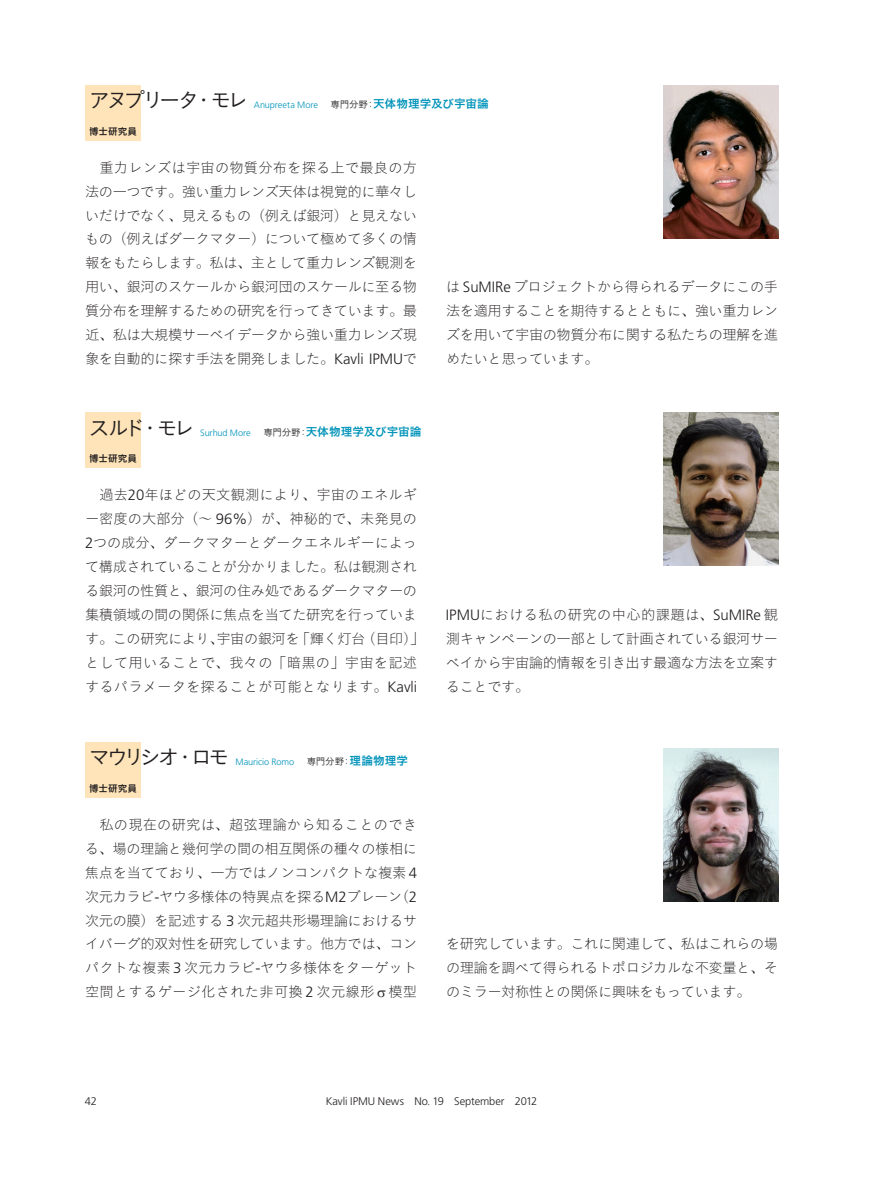
<style>
.page{position:relative;width:893px;height:1191px;background:#fff}
.page>*{position:absolute;margin:0;border:0;box-sizing:border-box;transform-origin:0 0}
.t1{font:21.3px "Koburina Go Std W3";letter-spacing:-.17em;color:#231f20}
.t2{font:14.4px/23.9px "Koburina Go Std W1";letter-spacing:-.035em;color:#231f20;text-align:justify}
.t3{font:11.7px "Koburina Go Std W6";letter-spacing:-.005em;color:#0093ba}
.t4{font:300 11.1px "Frutiger LT Std";letter-spacing:-.01em;color:#231f20}
.t5{font:9.6px "Koburina Go Std W6";color:#231f20}
.t6{font:300 9.15px "Frutiger LT Std";letter-spacing:-.005em;color:#0093ba}
.s1{font-family:"Ryumin Pro";font-weight:300}
.s2{font-family:"Koburina Go Std W3";font-size:9.6px;color:#231f20}
.s3{font-family:"Ryumin Pro";font-weight:300;font-size:9.6px;color:#231f20}
.s4{font-family:"Frutiger LT Std";font-weight:300;font-size:14.85px}
.s5{font-family:"Ryumin Pro";font-size:10.65px}
</style>
<div class="page">
<img style="left:663px;top:748px;width:115px;height:153px">
<img style="left:663px;top:85px;width:115px;height:153px">
<img style="left:663px;top:412px;width:115px;height:154px">
<div style="left:85px;top:412px;width:55px;height:56px;background:#fee4b8"></div>
<div style="left:85px;top:742px;width:55px;height:55px;background:#fee4b8"></div>
<div style="left:85px;top:85px;width:55px;height:55px;background:#fee4b8"></div>
<h1 class="t1" style="left:89px;top:84px;width:161px">アヌプリータ<span class="s1">・</span>モレ</h1>
<p class="t6" style="left:254px;top:100px;width:66px">Anupreeta More</p>
<p class="t3" style="left:331px;top:95px;width:160px"><span class="s2">専門分野</span><span class="s3">：</span>天体物理学及び宇宙論</p>
<p class="t5" style="left:89px;top:124px;width:49px">博士研究員</p>
<p class="t2" style="left:85px;top:155px;width:334px;text-indent:14px">重力レンズは宇宙の物質分布を探る上で最良の方法の一つです<span class="s1">。</span>強い重力レンズ天体は視覚的に華々しいだけでなく<span class="s1">、</span>見えるもの<span class="s1">（</span>例えば銀河<span class="s1">）</span>と見えないもの<span class="s1">（</span>例えばダークマター<span class="s1">）</span>について極めて多くの情報をもたらします<span class="s1">。</span>私は<span class="s1">、</span>主として重力レンズ観測を用い<span class="s1">、</span>銀河のスケールから銀河団のスケールに至る物質分布を理解するための研究を行ってきています<span class="s1">。</span>最近<span class="s1">、</span>私は大規模サーベイデータから強い重力レンズ現象を自動的に探す手法を開発しました<span class="s1">。</span><span class="s4">Kavli IPMU</span>で</p>
<h1 class="t1" style="left:89px;top:411px;width:107px">スルド<span class="s1">・</span>モレ</h1>
<p class="t6" style="left:200px;top:427px;width:52px">Surhud More</p>
<p class="t3" style="left:263px;top:422px;width:160px"><span class="s2">専門分野</span><span class="s3">：</span>天体物理学及び宇宙論</p>
<p class="t5" style="left:89px;top:451px;width:49px">博士研究員</p>
<p class="t2" style="left:85px;top:482px;width:341px;text-align:center">過去<span class="s4">20</span>年ほどの天文観測により<span class="s1">、</span>宇宙のエネルギ<br>ー密度の大部分<span class="s1">（～</span> <span class="s4">96%</span><span class="s1">）</span>が<span class="s1">、</span>神秘的で<span class="s1">、</span>未発見の<br><span class="s4">2</span>つの成分<span class="s1">、</span>ダークマターとダークエネルギーによって構成されていることが分かりました<span class="s1">。</span>私は観測される銀河の性質と<span class="s1">、</span>銀河の住み処であるダークマターの集積領域の間の関係に焦点を当てた研究を行っています<span class="s1">。</span>この研究により<span class="s1">、</span>宇宙の銀河を<span class="s1">「</span>輝く灯台<span class="s1">（</span>目印<span class="s1">）」</span>として用いることで<span class="s1">、</span>我々の<span class="s1">「</span>暗黒の<span class="s1">」</span>宇宙を記述するパラメータを探ることが可能となります<span class="s1">。</span><span class="s4">Kavli</span></p>
<h1 class="t1" style="left:89px;top:741px;width:143px">マウリシオ<span class="s1">・</span>ロモ</h1>
<p class="t6" style="left:236px;top:757px;width:60px">Mauricio Romo</p>
<p class="t3" style="left:307px;top:752px;width:103px"><span class="s2">専門分野</span><span class="s3">：</span>理論物理学</p>
<p class="t5" style="left:89px;top:781px;width:49px">博士研究員</p>
<p class="t2" style="left:85px;top:812px;width:334px;text-indent:14px">私の現在の研究は<span class="s1">、</span>超弦理論から知ることのできる<span class="s1">、</span>場の理論と幾何学の間の相互関係の種々の様相に焦点を当てており<span class="s1">、</span>一方ではノンコンパクトな複素 <span class="s4">4</span>次元カラビ<span class="s4">-</span>ヤウ多様体の特異点を探る<span class="s4">M2</span>ブレーン<span class="s1">（</span><span class="s4">2</span>次元の膜<span class="s1">）</span>を記述する <span class="s4">3</span> 次元超共形場理論におけるサイバーグ的双対性を研究しています<span class="s1">。</span>他方では<span class="s1">、</span>コンパクトな複素 <span class="s4">3</span> 次元カラビ<span class="s4">-</span>ヤウ多様体をターゲット空間とするゲージ化された非可換 <span class="s4">2</span> 次元線形 模型</p>
<p class="t2" style="left:446px;top:274px;width:334px">は <span class="s4">SuMIRe</span> プロジェクトから得られるデータにこの手法を適用することを期待するとともに<span class="s1">、</span>強い重力レンズを用いて宇宙の物質分布に関する私たちの理解を進めたいと思っています<span class="s1">。</span></p>
<p class="t2" style="left:446px;top:602px;width:334px"><span class="s4">IPMU</span>における私の研究の中心的課題は<span class="s1">、</span><span class="s4">SuMIRe</span> 観測キャンペーンの一部として計画されている銀河サーベイから宇宙論的情報を引き出す最適な方法を立案することです<span class="s1">。</span></p>
<p class="t2" style="left:446px;top:931px;width:334px">を研究しています<span class="s1">。</span>これに関連して<span class="s1">、</span>私はこれらの場の理論を調べて得られるトポロジカルな不変量と<span class="s1">、</span>そのミラー対称性との関係に興味をもっています<span class="s1">。</span></p>
<p class="t4" style="left:85px;top:1094px;width:14px">42</p>
<p class="t4" style="left:326px;top:1094px;width:213px">Kavli IPMU News No<span class="s5">.</span> 19 September 2012</p>
</div>
